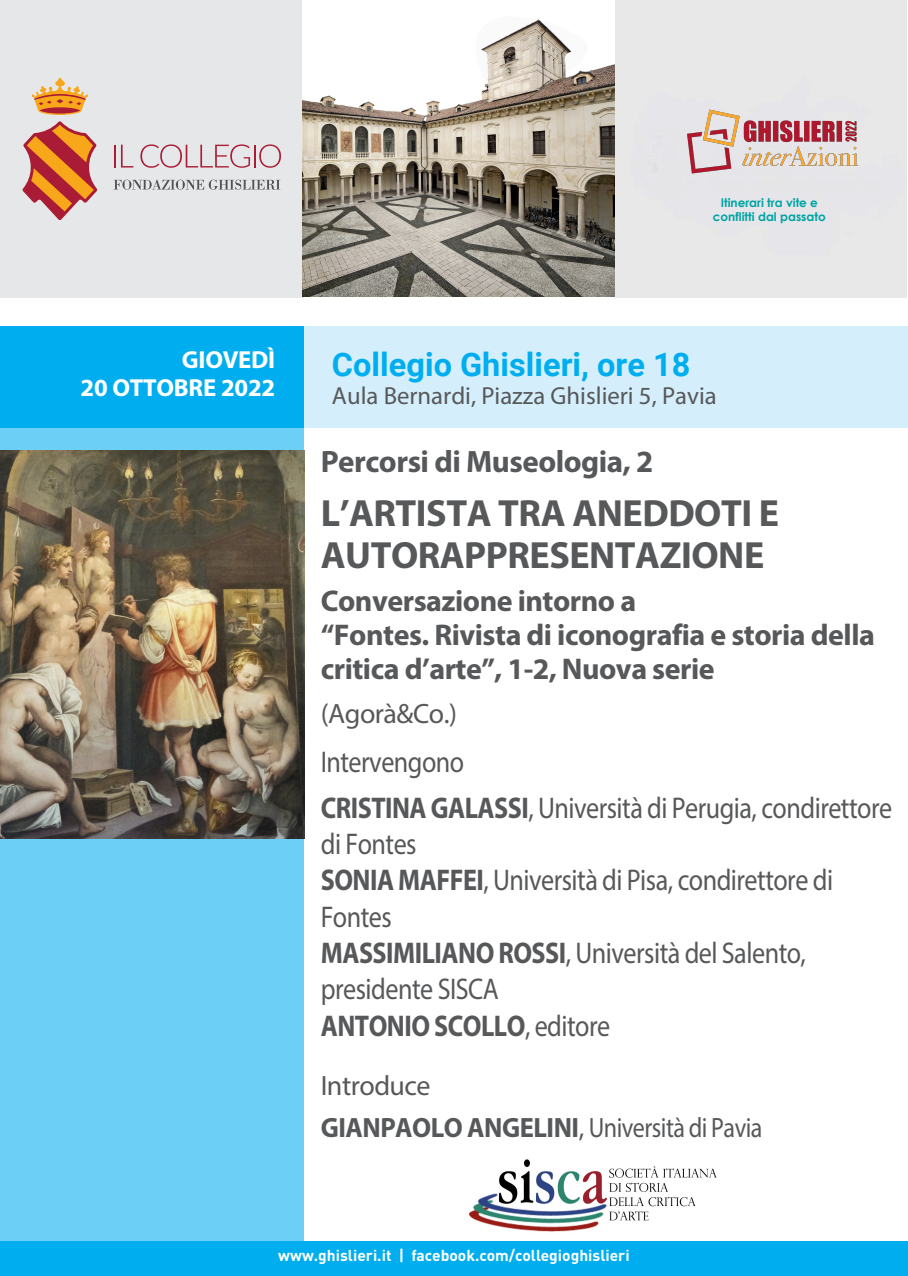
<style>
.page{position:relative;width:908px;height:1276px;background:#fff}
.page>*{position:absolute;margin:0;border:0;box-sizing:border-box;transform-origin:0 0}
.t1{font:700 38px/41.8px "Myriad Pro";letter-spacing:-.015em;color:#57585a}
.t2{font:700 32.5px "Roboto";color:#00aeef}
.t3{font:700 31px "Myriad Pro";letter-spacing:-.015em;color:#57585a}
.t4{font:30px/36.3px "Myriad Pro";letter-spacing:-.02em;color:#57585a;scale:.87 1}
.t5{font:700 30px/33.8px "Myriad Pro";letter-spacing:-.015em;color:#57585a}
.t6{font:28px/41.9px "Myriad Pro";letter-spacing:-.02em;color:#57585a}
.t7{font:24.7px "Myriad Pro";color:#57585a}
.t8{font:700 24.7px/27.3px "Myriad Pro";letter-spacing:-.01em;color:#fff;text-align:right}
.t9{font:700 15.6px "DIN Pro";color:#fff}
.t10{font:700 12px/14.4px "Century Gothic";color:#00a4a4;text-align:center}
.s1{font-weight:700}
</style>
<div class="page">
<div style="left:0;top:427px;width:303px;height:833px;background:#6bcff6"></div>
<div style="left:0;top:0;width:303px;height:298px;background:#e6e7e9"></div>
<div style="left:0;top:1242px;width:907px;height:34px;background:#00aeef"></div>
<div style="left:303px;top:326px;width:604px;height:101px;background:#d4effb"></div>
<div style="left:0;top:326px;width:303px;height:101px;background:#00aeef"></div>
<hr style="left:114px;top:145px;width:2px;height:22px;background:#aa1c35">
<svg style="left:121px;top:145px;width:12px;height:22px"></svg>
<svg style="left:140px;top:144px;width:141px;height:24px"></svg>
<svg style="left:113px;top:180px;width:167px;height:10px"></svg>
<svg style="left:23px;top:121px;width:74px;height:99px"></svg>
<svg style="left:32px;top:78px;width:56px;height:37px"></svg>
<img style="left:1px;top:451px;width:303px;height:388px">
<img style="left:469px;top:1159px;width:248px;height:73px">
<img style="left:302px;top:1px;width:313px;height:296px">
<img style="left:668px;top:64px;width:203px;height:152px">
<p class="t10" style="left:712px;top:195px;width:114px">Itinerari tra vite e conflitti dal passato</p>
<p class="t8" style="left:81px;top:346px;width:196px">GIOVEDÌ<br>20 OTTOBRE 2022</p>
<p class="t2" style="left:332px;top:342px;width:360px">Collegio Ghislieri, ore 18</p>
<p class="t7" style="left:332px;top:380px;width:386px">Aula Bernardi, Piazza Ghislieri 5, Pavia</p>
<p class="t3" style="left:320px;top:441px;width:334px">Percorsi di Museologia, 2</p>
<p class="t1" style="left:320px;top:491px;width:460px">L’ARTISTA TRA ANEDDOTI E<br>AUTORAPPRESENTAZIONE</p>
<p class="t5" style="left:320px;top:583px;width:555px">Conversazione intorno a<br>“Fontes. Rivista di iconografia e storia della critica d’arte”, 1-2, Nuova serie</p>
<p class="t6" style="left:320px;top:692px;width:138px">(Agorà&amp;Co.)</p>
<p class="t4" style="left:320px;top:739px;width:658px;line-height:45.3px">Intervengono<br><span class="s1">CRISTINA GALASSI</span>, Università di Perugia, condirettore</p>
<p class="t4" style="left:320px;top:825px;width:590px">di Fontes<br><span class="s1">SONIA MAFFEI</span>, Università di Pisa, condirettore di<br>Fontes<br><span class="s1">MASSIMILIANO ROSSI</span>, Università del Salento, presidente SISCA<br><span class="s1">ANTONIO SCOLLO</span>, editore</p>
<p class="t6" style="left:320px;top:1064px;width:443px">Introduce<br><span class="s1">GIANPAOLO ANGELINI</span>, Università di Pavia</p>
<p class="t9" style="left:278px;top:1245px;width:353px">www.ghislieri.it | facebook.com/collegioghislieri</p>
</div>
